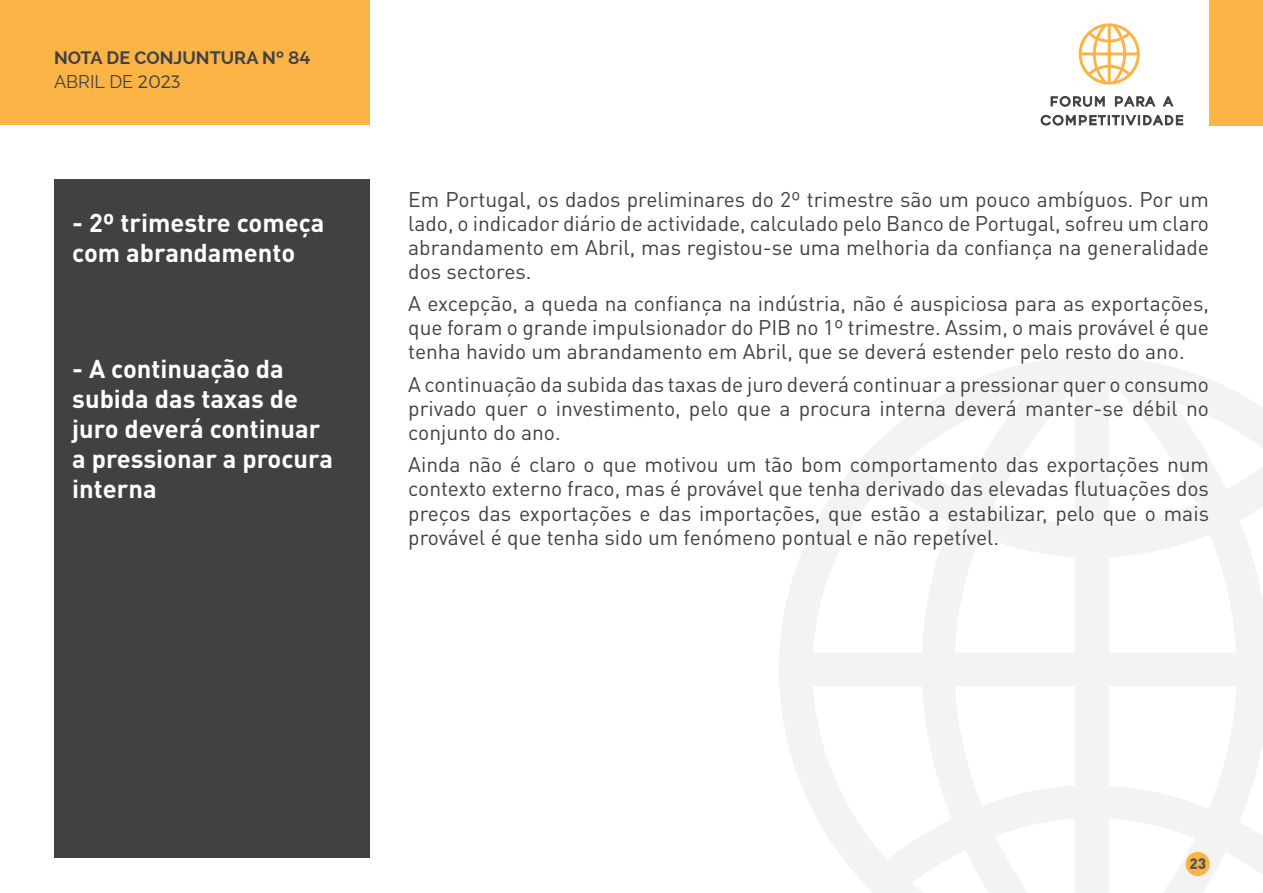
<style>
.page{position:relative;width:1263px;height:893px;background:#fff}
.page>*{position:absolute;margin:0;border:0;box-sizing:border-box;transform-origin:0 0}
.t1{font:700 25.5px/30px "DIN Pro";color:#fff}
.t2{font:21px/24px "DIN Pro";color:#414144;text-align:justify}
.t3{font:700 18px/23.4px "Raleway";color:#414144}
.t4{font:900 15px "DIN Pro";color:#555859}
.s1{font-family:"Montserrat";font-weight:500}
.s2{font-weight:400}
.s3{font-family:"Montserrat";font-weight:300}
</style>
<div class="page">
<div style="left:54px;top:179px;width:316px;height:678px;background:#414144"></div>
<svg style="left:779px;top:357px;width:484px;height:536px"></svg>
<div style="left:0;top:0;width:370px;height:125px;background:#fcb447"></div>
<div style="left:1210px;top:0;width:53px;height:125px;background:#fcb447"></div>
<svg style="left:1079px;top:23px;width:61px;height:62px"></svg>
<svg style="left:1050px;top:96px;width:55px;height:11px"></svg>
<svg style="left:1115px;top:96px;width:41px;height:11px"></svg>
<svg style="left:1162px;top:96px;width:12px;height:11px"></svg>
<svg style="left:1040px;top:114px;width:143px;height:12px"></svg>
<div style="left:1185px;top:852px;width:25px;height:24px;background:#fcb447;border-radius:50%"></div>
<p class="t3" style="left:54px;top:46px;width:258px">NOTA DE CONJUNTURA Nº <span class="s1">84<br></span><span class="s2">ABRIL DE</span> <span class="s3">2023</span></p>
<p class="t1" style="left:72px;top:207px;width:254px">- 2º trimestre começa com abrandamento</p>
<p class="t1" style="left:72px;top:352px;width:262px">- A continuação da subida das taxas de juro deverá continuar a pressionar a procura interna</p>
<p class="t2" style="left:408px;top:186px;width:802px">Em Portugal, os dados preliminares do 2º trimestre são um pouco ambíguos. Por um lado, o indicador diário de actividade, calculado pelo Banco de Portugal, sofreu um claro abrandamento em Abril, mas registou-se uma melhoria da confiança na generalidade dos sectores.</p>
<p class="t2" style="left:408px;top:291px;width:802px">A excepção, a queda na confiança na indústria, não é auspiciosa para as exportações, que foram o grande impulsionador do PIB no 1º trimestre. Assim, o mais provável é que tenha havido um abrandamento em Abril, que se deverá estender pelo resto do ano.</p>
<p class="t2" style="left:408px;top:371px;width:802px">A continuação da subida das taxas de juro deverá continuar a pressionar quer o consumo privado quer o investimento, pelo que a procura interna deverá manter-se débil no conjunto do ano.</p>
<p class="t2" style="left:408px;top:452px;width:802px">Ainda não é claro o que motivou um tão bom comportamento das exportações num contexto externo fraco, mas é provável que tenha derivado das elevadas flutuações dos preços das exportações e das importações, que estão a estabilizar, pelo que o mais provável é que tenha sido um fenómeno pontual e não repetível.</p>
<p class="t4" style="left:1189px;top:853px;width:18px">23</p>
</div>
